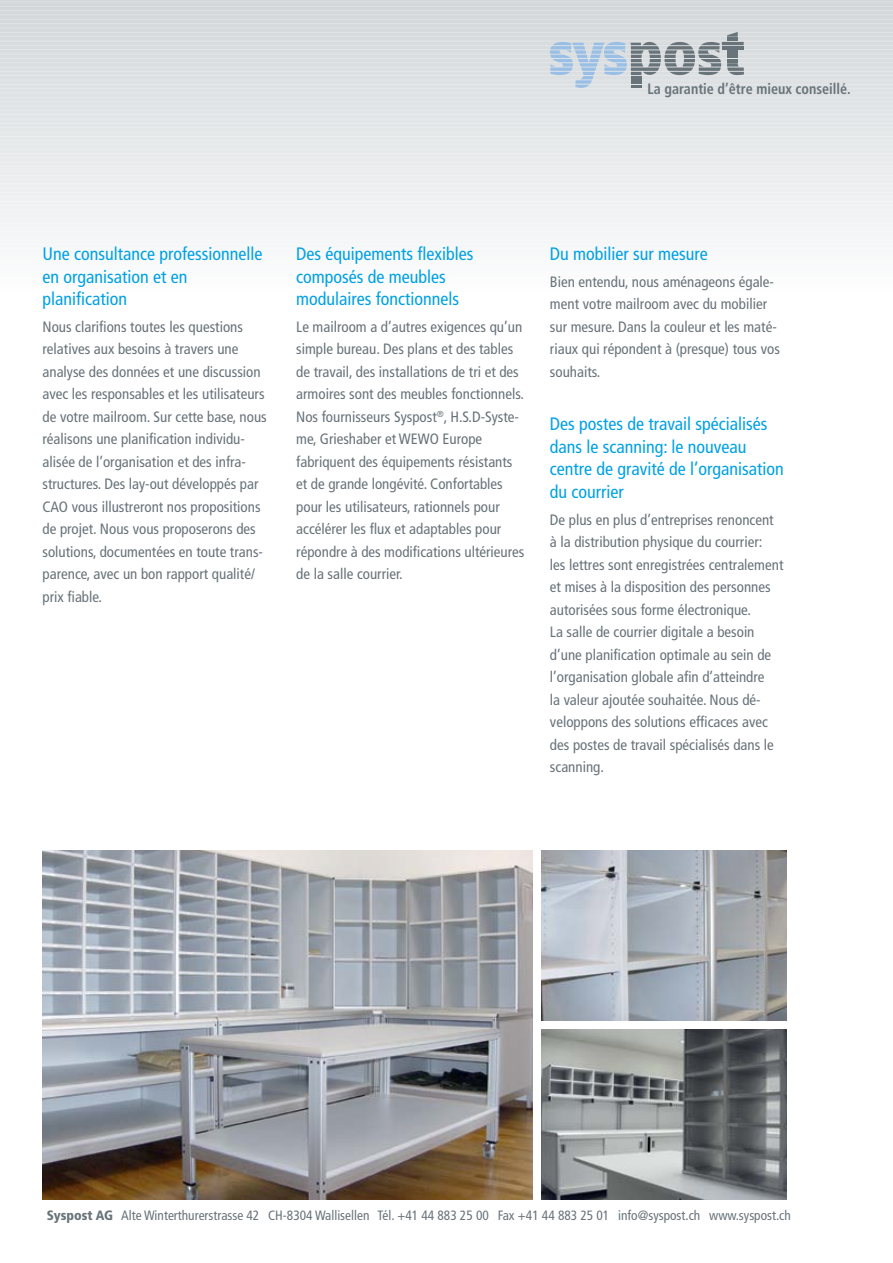
<style>
.page{position:relative;width:893px;height:1263px;background:#fff}
.page>*{position:absolute;margin:0;border:0;box-sizing:border-box;transform-origin:0 0}
.t1{font:condensed 18px/22.5px "Frutiger LT Std";color:#00a1e4}
.t2{font:condensed 15px/22.5px "Frutiger LT Std";color:#68737a}
.t3{font:700 condensed 15px "Frutiger";color:#68737a;scale:.94 1}
.t4{font:condensed 13.5px "Frutiger LT Std";color:#68737a}
.s1{font-weight:900}
</style>
<div class="page">
<svg style="left:0;top:0;width:893px;height:240px"></svg>
<svg style="left:550px;top:32px;width:194px;height:56px;background:#bcc5cd"></svg>
<img style="left:541px;top:850px;width:246px;height:170px">
<img style="left:43px;top:850px;width:490px;height:349px">
<img style="left:541px;top:1029px;width:246px;height:170px">
<p class="t3" style="left:648px;top:80px;width:218px">La garantie d’être mieux conseillé.</p>
<p class="t1" style="left:43px;top:243px;width:221px">Une consultance professionnelle en organisation et en planification</p>
<p class="t2" style="left:43px;top:316px;width:226px">Nous clarifions toutes les questions relatives aux besoins à travers une analyse des données et une discussion avec les responsables et les utilisateurs de votre mailroom. Sur cette base, nous réalisons une planification individu&shy;alisée de l’organisation et des infra&shy;structures. Des lay-out développés par CAO vous illustreront nos propositions de projet. Nous vous proposerons des solutions, documentées en toute trans&shy;parence, avec un bon rapport qualité/ prix fiable.</p>
<p class="t1" style="left:296px;top:243px;width:179px">Des équipements flexibles composés de meubles modulaires fonctionnels</p>
<p class="t2" style="left:296px;top:316px;width:230px">Le mailroom a d’autres exigences qu’un simple bureau. Des plans et des tables de travail, des installations de tri et des armoires sont des meubles fonctionnels.<br>Nos fournisseurs Syspost<sup>®</sup>, H.S.D-Syste&shy;me, Grieshaber et WEWO Europe fabriquent des équipements résistants et de grande longévité. Confortables pour les utilisateurs, rationnels pour accélérer les flux et adaptables pour répondre à des modifications ultérieures de la salle courrier.</p>
<p class="t1" style="left:550px;top:243px;width:159px">Du mobilier sur mesure</p>
<p class="t2" style="left:550px;top:271px;width:231px">Bien entendu, nous aménageons égale&shy;ment votre mailroom avec du mobilier sur mesure. Dans la couleur et les maté&shy;riaux qui répondent à (presque) tous vos souhaits.</p>
<p class="t1" style="left:550px;top:413px;width:235px">Des postes de travail spécialisés dans le scanning: le nouveau centre de gravité de l’organisation du courrier</p>
<p class="t2" style="left:550px;top:508px;width:235px">De plus en plus d’entreprises renoncent à la distribution physique du courrier:<br>les lettres sont enregistrées centralement et mises à la disposition des personnes autorisées sous forme électronique.<br>La salle de courrier digitale a besoin d’une planification optimale au sein de l’organisation globale afin d’atteindre<br>la valeur ajoutée souhaitée. Nous dé&shy;veloppons des solutions efficaces avec des postes de travail spécialisés dans le scanning.</p>
<p class="t4" style="left:47px;top:1207px;width:746px"><span class="s1">Syspost AG</span> Alte Winterthurerstrasse 42 CH-8304 Wallisellen Tél. +41 44 883 25 00 Fax +41 44 883 25 01 info@syspost.ch www.syspost.ch</p>
</div>
